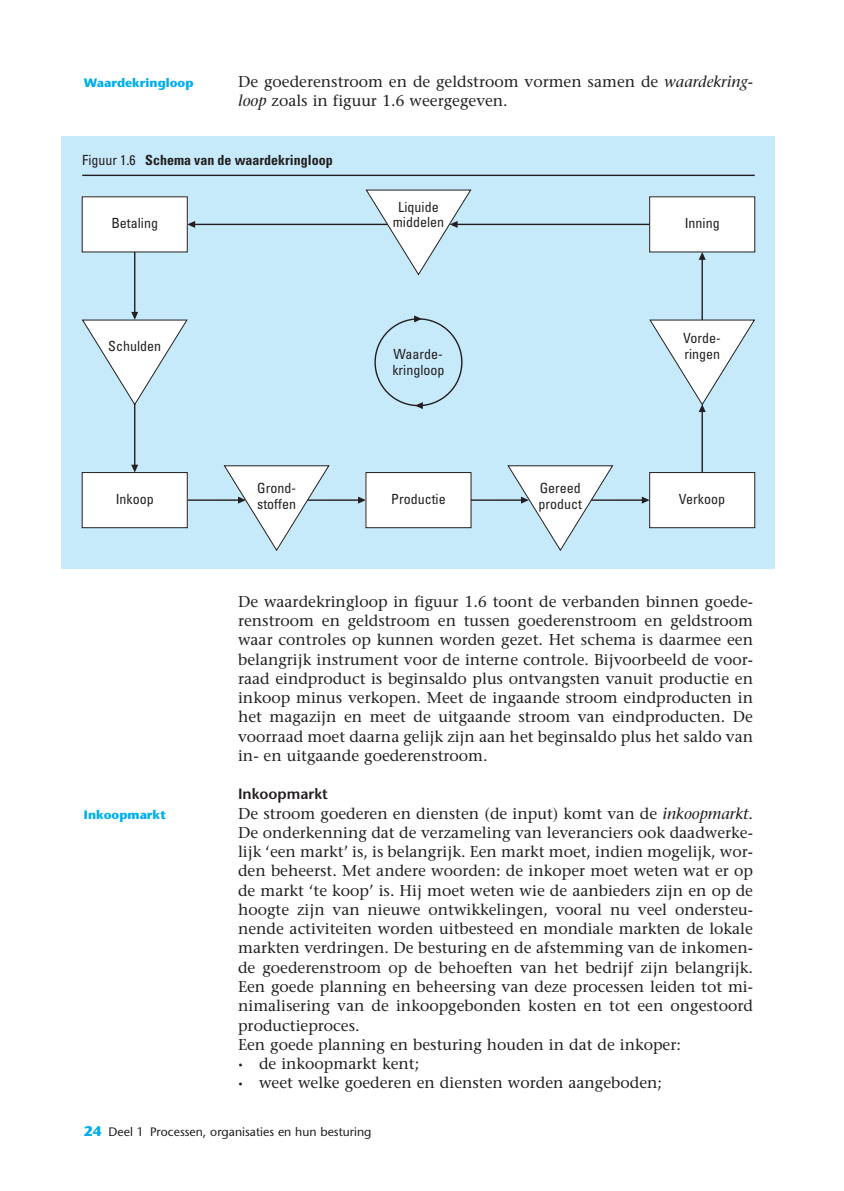
<style>
.page{position:relative;width:844px;height:1191px;background:#fff}
.page>*{position:absolute;margin:0;border:0;box-sizing:border-box;transform-origin:0 0}
.t1{font:15.75px/19.2px "Stone Serif";color:#231f20}
.t2{font:600 14.88px "Stone Sans";color:#231f20}
.t3{font:condensed 14px/15.8px "Univers";color:#231f20}
.t4{font:700 condensed 14px "Univers";color:#231f20}
.t5{font:12.25px "Stone Sans";color:#231f20}
.t6{font:700 12.25px "Stone Sans";color:#00aeef}
.s1{font-style:italic}
.s2{font-weight:400}
.s3{font-weight:700}
.s4{font-weight:700;font-size:14px;color:#00aeef}
</style>
<div class="page">
<div style="left:61px;top:136px;width:713px;height:432px;background:#c7eafb"></div>
<hr style="left:701px;top:258px;width:1px;height:69px;background:#231f20">
<hr style="left:701px;top:410px;width:1px;height:69px;background:#231f20">
<hr style="left:184px;top:499px;width:56px;height:2px;background:#231f20">
<hr style="left:82px;top:175px;width:672px;height:1px;background:#231f20">
<div style="left:82px;top:472px;width:105px;height:55px;background:#fff"></div>
<div style="left:82px;top:472px;width:105px;height:56px;border:1px solid #231f20"></div>
<div style="left:649px;top:472px;width:105px;height:55px;background:#fff"></div>
<div style="left:649px;top:472px;width:105px;height:56px;border:1px solid #231f20"></div>
<div style="left:82px;top:197px;width:105px;height:55px;background:#fff"></div>
<div style="left:649px;top:197px;width:105px;height:55px;background:#fff"></div>
<svg style="left:187px;top:221px;width:8px;height:7px"></svg>
<hr style="left:193px;top:224px;width:198px;height:1px;background:#231f20">
<svg style="left:131px;top:464px;width:7px;height:8px"></svg>
<hr style="left:134px;top:398px;width:1px;height:68px;background:#231f20">
<hr style="left:134px;top:252px;width:1px;height:64px;background:#231f20">
<svg style="left:698px;top:252px;width:7px;height:8px"></svg>
<svg style="left:649px;top:319px;width:106px;height:93px"></svg>
<svg style="left:414px;top:315px;width:8px;height:7px"></svg>
<svg style="left:415px;top:402px;width:8px;height:7px"></svg>
<svg style="left:358px;top:496px;width:7px;height:7px"></svg>
<hr style="left:303px;top:499px;width:57px;height:2px;background:#231f20">
<hr style="left:466px;top:499px;width:57px;height:2px;background:#231f20">
<svg style="left:641px;top:496px;width:8px;height:7px"></svg>
<hr style="left:587px;top:499px;width:56px;height:2px;background:#231f20">
<svg style="left:365px;top:189px;width:106px;height:86px"></svg>
<hr style="left:453px;top:224px;width:196px;height:1px;background:#231f20">
<svg style="left:223px;top:465px;width:106px;height:86px"></svg>
<svg style="left:82px;top:312px;width:106px;height:93px"></svg>
<svg style="left:507px;top:465px;width:106px;height:86px"></svg>
<div style="left:366px;top:472px;width:105px;height:55px;background:#fff"></div>
<div style="left:365px;top:472px;width:106px;height:56px;border:1px solid #231f20"></div>
<p class="t6" style="left:84px;top:78px;width:111px">Waardekringloop</p>
<p class="t1" style="left:238px;top:73px;width:516px">De goederenstroom en de geldstroom vormen samen de <span class="s1">waardekring&shy;loop</span> zoals in figuur 1.6 weergegeven.</p>
<p class="t4" style="left:82px;top:155px;width:252px"><span class="s2">Figuur 1.6</span> Schema van de waardekringloop</p>
<p class="t3" style="left:392px;top:200px;width:53px;text-align:center">Liquide middelen</p>
<p class="t3" style="left:111px;top:217px;width:48px">Betaling</p>
<p class="t3" style="left:684px;top:217px;width:36px">Inning</p>
<p class="t3" style="left:108px;top:339px;width:54px">Schulden</p>
<p class="t3" style="left:392px;top:347px;width:54px">Waarde&shy;kringloop</p>
<p class="t3" style="left:683px;top:332px;width:39px">Vorde&shy;ringen</p>
<p class="t3" style="left:257px;top:481px;width:40px">Grond&shy;stoffen</p>
<p class="t3" style="left:538px;top:481px;width:45px">Gereed product</p>
<p class="t3" style="left:116px;top:492px;width:40px">Inkoop</p>
<p class="t3" style="left:678px;top:492px;width:48px">Verkoop</p>
<p class="t3" style="left:391px;top:492px;width:56px">Productie</p>
<p class="t6" style="left:84px;top:809px;width:84px">Inkoopmarkt</p>
<p class="t1" style="left:238px;top:593px;width:516px;text-align:justify">De waardekringloop in figuur 1.6 toont de verbanden binnen goede&shy;renstroom en geldstroom en tussen goederenstroom en geldstroom waar controles op kunnen worden gezet. Het schema is daarmee een belangrijk instrument voor de interne controle. Bijvoorbeeld de voor&shy;raad eindproduct is beginsaldo plus ontvangsten vanuit productie en inkoop minus verkopen. Meet de ingaande stroom eindproducten in het magazijn en meet de uitgaande stroom van eindproducten. De voorraad moet daarna gelijk zijn aan het beginsaldo plus het saldo van in- en uitgaande goederenstroom.</p>
<p class="t2" style="left:238px;top:788px;width:91px">Inkoopmarkt</p>
<p class="t1" style="left:238px;top:805px;width:516px">De stroom goederen en diensten (de input) komt van de <span class="s1">inkoopmarkt</span>.<br>De onderkenning dat de verzameling van leveranciers ook daadwerke&shy;lijk ‘een markt’ is, is belangrijk. Een markt moet, indien mogelijk, wor&shy;den beheerst. Met andere woorden: de inkoper moet weten wat er op de markt ‘te koop’ is. Hij moet weten wie de aanbieders zijn en op de hoogte zijn van nieuwe ontwikkelingen, vooral nu veel ondersteu&shy;nende activiteiten worden uitbesteed en mondiale markten de lokale markten verdringen. De besturing en de afstemming van de inkomen&shy;de goederenstroom op de behoeften van het bedrijf zijn belangrijk.<br>Een goede planning en beheersing van deze processen leiden tot mi&shy;nimalisering van de inkoopgebonden kosten en tot een ongestoord productieproces.<br>Een goede planning en besturing houden in dat de inkoper:<br><span class="s3">·</span> de inkoopmarkt kent;<br><span class="s3">·</span> weet welke goederen en diensten worden aangeboden;</p>
<p class="t5" style="left:84px;top:1127px;width:289px"><span class="s4">24</span> Deel 1 Processen, organisaties en hun besturing</p>
</div>
